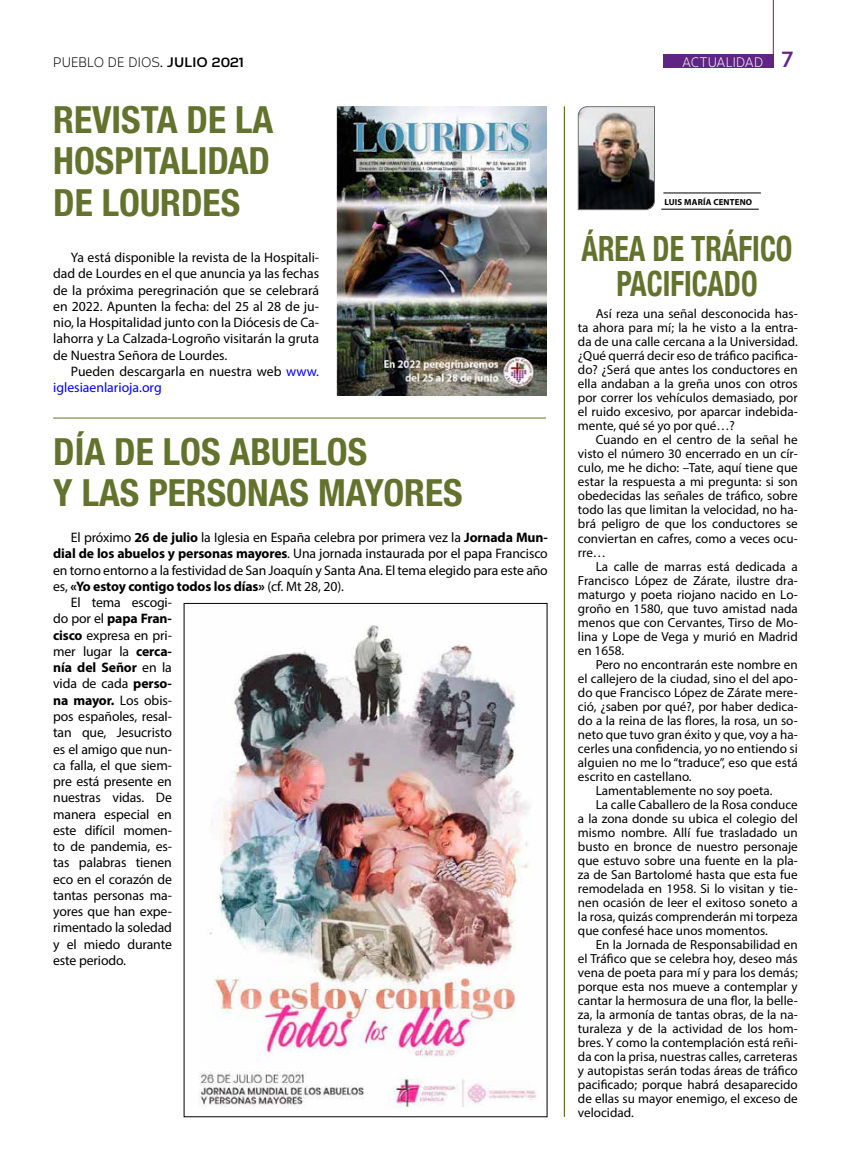
<style>
.page{position:relative;width:851px;height:1170px;background:#fff}
.page>*{position:absolute;margin:0;border:0;box-sizing:border-box;transform-origin:0 0}
.t1{font:700 condensed 37.5px/41.2px "Helvetica Neue LT Std";color:#63722c;text-align:justify}
.t2{font:700 condensed 35px/35px "Helvetica Neue LT Std";color:#63722c;text-align:center;scale:.85 1}
.t3{font:13.75px/16.2px "Myriad Pro";letter-spacing:-.01em;color:#000;text-align:justify}
.t4{font:700 13.75px "Myriad Pro";letter-spacing:-.01em;color:#000}
.t5{font:13.75px "Corbert";letter-spacing:.01em;color:#000;scale:.9 1}
.t6{font:13.75px "Corbert";letter-spacing:.01em;color:#fff;scale:.9 1}
.t7{font:13.12px/14px "Myriad Pro";color:#000;text-align:justify}
.t8{font:700 8.75px "Myriad Pro";letter-spacing:.02em;color:#000}
.s1{font-weight:700}
.s2{font-weight:700;font-size:22.5px;color:#602483}
.s3{color:#00f}
.s4{font-weight:400}
</style>
<div class="page">
<div style="left:663px;top:54px;width:110px;height:13px;background:#602483"></div>
<hr style="left:772px;top:0;width:1px;height:67px;background:#602483">
<img style="left:577px;top:106px;width:78px;height:104px">
<hr style="left:661px;top:209px;width:97px;height:1px;background:#000">
<hr style="left:663px;top:193px;width:97px;height:1px;background:#000">
<hr style="left:563px;top:106px;width:2px;height:1010px;background:#63722c">
<hr style="left:53px;top:417px;width:493px;height:1px;background:#63722c">
<img style="left:337px;top:106px;width:209px;height:289px">
<img style="left:199px;top:625px;width:338px;height:483px">
<p class="t5" style="left:53px;top:52px;width:213px">PUEBLO DE DIOS<span class="s1">. JULIO 2021</span></p>
<p class="t6" style="left:682px;top:52px;width:125px">ACTUALIDAD <span class="s2">7</span></p>
<h1 class="t1" style="left:53px;top:99px;width:222px">REVISTA DE LA HOSPITALIDAD DE LOURDES</h1>
<p class="t3" style="left:53px;top:249px;width:267px;text-indent:18px">Ya está disponible la revista de la Hospitali&shy;dad de Lourdes en el que anuncia ya las fechas de la próxima peregrinación que se celebrará en 2022. Apunten la fecha: del 25 al 28 de ju&shy;nio, la Hospitalidad junto con la Diócesis de Ca&shy;lahorra y La Calzada-Logroño visitarán la gruta de Nuestra Señora de Lourdes.</p>
<p class="t3" style="left:53px;top:363px;width:267px;text-indent:18px">Pueden descargarla en nuestra web <span class="s3">www. iglesiaenlarioja.org</span></p>
<h1 class="t1" style="left:53px;top:430px;width:411px">DÍA DE LOS ABUELOS<br>Y LAS PERSONAS MAYORES</h1>
<p class="t3" style="left:71px;top:529px;width:478px">El próximo <span class="s1">26 de julio</span> la Iglesia en España celebra por primera vez la <span class="s1">Jornada Mun-</span></p>
<p class="t3" style="left:53px;top:545px;width:496px"><span class="s1">dial de los abuelos y personas mayores</span>. Una jornada instaurada por el papa Francisco</p>
<p class="t3" style="left:53px;top:561px;width:496px">en torno entorno a la festividad de San Joaquín y Santa Ana. El tema elegido para este año</p>
<p class="t4" style="left:53px;top:577px;width:292px"><span class="s4">es,</span> «Yo estoy contigo todos los días» <span class="s4">(cf. Mt 28, 20).</span></p>
<p class="t3" style="left:71px;top:594px;width:102px">El tema escogi-</p>
<p class="t4" style="left:53px;top:609px;width:120px"><span class="s4">do por el</span> papa Fran-</p>
<p class="t3" style="left:53px;top:626px;width:120px"><span class="s1">cisco</span> expresa en pri-</p>
<p class="t3" style="left:53px;top:643px;width:120px">mer lugar la <span class="s1">cerca-</span></p>
<p class="t4" style="left:53px;top:658px;width:120px">nía del Señor <span class="s4">en la</span></p>
<p class="t3" style="left:53px;top:675px;width:120px">vida de cada <span class="s1">perso-</span></p>
<p class="t4" style="left:53px;top:691px;width:120px">na mayor. <span class="s4">Los obis-</span></p>
<p class="t3" style="left:53px;top:708px;width:120px">pos españoles, resal-</p>
<p class="t3" style="left:53px;top:724px;width:120px">tan que, Jesucristo</p>
<p class="t3" style="left:53px;top:740px;width:120px">es el amigo que nun-</p>
<p class="t3" style="left:53px;top:756px;width:120px">ca falla, el que siem-</p>
<p class="t3" style="left:53px;top:773px;width:120px">pre está presente en</p>
<p class="t3" style="left:53px;top:789px;width:120px">nuestras vidas. De</p>
<p class="t3" style="left:53px;top:805px;width:120px">manera especial en</p>
<p class="t3" style="left:53px;top:821px;width:120px">este difícil momen-</p>
<p class="t3" style="left:53px;top:838px;width:120px">to de pandemia, es-</p>
<p class="t3" style="left:53px;top:854px;width:120px">tas palabras tienen</p>
<p class="t3" style="left:53px;top:870px;width:120px">eco en el corazón de</p>
<p class="t3" style="left:53px;top:886px;width:120px">tantas personas ma-</p>
<p class="t3" style="left:53px;top:903px;width:120px">yores que han expe-</p>
<p class="t3" style="left:53px;top:919px;width:120px">rimentado la soledad</p>
<p class="t3" style="left:53px;top:935px;width:120px">y el miedo durante</p>
<p class="t3" style="left:53px;top:951px;width:74px">este periodo.</p>
<p class="t8" style="left:664px;top:197px;width:89px">LUIS MARÍA CENTENO</p>
<h2 class="t2" style="left:581px;top:230px;width:250px">ÁREA DE TRÁFICO<br>PACIFICADO</h2>
<p class="t7" style="left:578px;top:307px;width:221px;text-indent:18px">Así reza una señal desconocida has&shy;ta ahora para mí; la he visto a la entra&shy;da de una calle cercana a la Universidad. ¿Qué querrá decir eso de tráfico pacifica&shy;do? ¿Será que antes los conductores en ella andaban a la greña unos con otros por correr los vehículos demasiado, por el ruido excesivo, por aparcar indebida&shy;mente, qué sé yo por qué…?</p>
<p class="t7" style="left:578px;top:433px;width:221px;text-indent:18px">Cuando en el centro de la señal he visto el número 30 encerrado en un cír&shy;culo, me he dicho: –Tate, aquí tiene que estar la respuesta a mi pregunta: si son obedecidas las señales de tráfico, sobre todo las que limitan la velocidad, no ha&shy;brá peligro de que los conductores se conviertan en cafres, como a veces ocu&shy;rre…</p>
<p class="t7" style="left:578px;top:559px;width:221px;text-indent:18px">La calle de marras está dedicada a Francisco López de Zárate, ilustre dra&shy;maturgo y poeta riojano nacido en Lo&shy;groño en 1580, que tuvo amistad nada menos que con Cervantes, Tirso de Mo&shy;lina y Lope de Vega y murió en Madrid en 1658.</p>
<p class="t7" style="left:595px;top:657px;width:203px">Pero no encontrarán este nombre en</p>
<p class="t7" style="left:578px;top:671px;width:221px">el callejero de la ciudad, sino el del apo-</p>
<p class="t7" style="left:578px;top:685px;width:221px">do que Francisco López de Zárate mere-</p>
<p class="t7" style="left:578px;top:699px;width:221px">ció, ¿saben por qué?, por haber dedica-</p>
<p class="t7" style="left:578px;top:713px;width:221px">do a la reina de las flores, la rosa, un so-</p>
<p class="t7" style="left:578px;top:727px;width:221px">neto que tuvo gran éxito y que, voy a ha-</p>
<p class="t7" style="left:578px;top:741px;width:221px">cerles una confidencia, yo no entiendo si</p>
<p class="t7" style="left:578px;top:755px;width:221px">alguien no me lo “traduce”, eso que está</p>
<p class="t7" style="left:578px;top:769px;width:115px">escrito en castellano.</p>
<p class="t7" style="left:595px;top:783px;width:178px">Lamentablemente no soy poeta.</p>
<p class="t7" style="left:595px;top:797px;width:203px">La calle Caballero de la Rosa conduce</p>
<p class="t7" style="left:578px;top:811px;width:221px">a la zona donde su ubica el colegio del</p>
<p class="t7" style="left:578px;top:825px;width:221px">mismo nombre. Allí fue trasladado un</p>
<p class="t7" style="left:578px;top:839px;width:221px">busto en bronce de nuestro personaje</p>
<p class="t7" style="left:578px;top:853px;width:221px">que estuvo sobre una fuente en la pla-</p>
<p class="t7" style="left:578px;top:867px;width:221px">za de San Bartolomé hasta que esta fue</p>
<p class="t7" style="left:578px;top:881px;width:221px">remodelada en 1958. Si lo visitan y tie-</p>
<p class="t7" style="left:578px;top:895px;width:221px">nen ocasión de leer el exitoso soneto a</p>
<p class="t7" style="left:578px;top:909px;width:221px">la rosa, quizás comprenderán mi torpeza</p>
<p class="t7" style="left:578px;top:923px;width:191px">que confesé hace unos momentos.</p>
<p class="t7" style="left:595px;top:937px;width:203px">En la Jornada de Responsabilidad en</p>
<p class="t7" style="left:578px;top:951px;width:221px">el Tráfico que se celebra hoy, deseo más</p>
<p class="t7" style="left:578px;top:965px;width:221px">vena de poeta para mí y para los demás;</p>
<p class="t7" style="left:578px;top:979px;width:221px">porque esta nos mueve a contemplar y</p>
<p class="t7" style="left:578px;top:993px;width:221px">cantar la hermosura de una flor, la belle-</p>
<p class="t7" style="left:578px;top:1007px;width:221px">za, la armonía de tantas obras, de la na-</p>
<p class="t7" style="left:578px;top:1021px;width:221px">turaleza y de la actividad de los hom-</p>
<p class="t7" style="left:578px;top:1035px;width:221px">bres. Y como la contemplación está reñi-</p>
<p class="t7" style="left:578px;top:1049px;width:221px">da con la prisa, nuestras calles, carreteras</p>
<p class="t7" style="left:578px;top:1063px;width:221px">y autopistas serán todas áreas de tráfico</p>
<p class="t7" style="left:578px;top:1077px;width:221px">pacificado; porque habrá desaparecido</p>
<p class="t7" style="left:578px;top:1091px;width:221px">de ellas su mayor enemigo, el exceso de</p>
<p class="t7" style="left:578px;top:1105px;width:57px">velocidad.</p>
</div>
